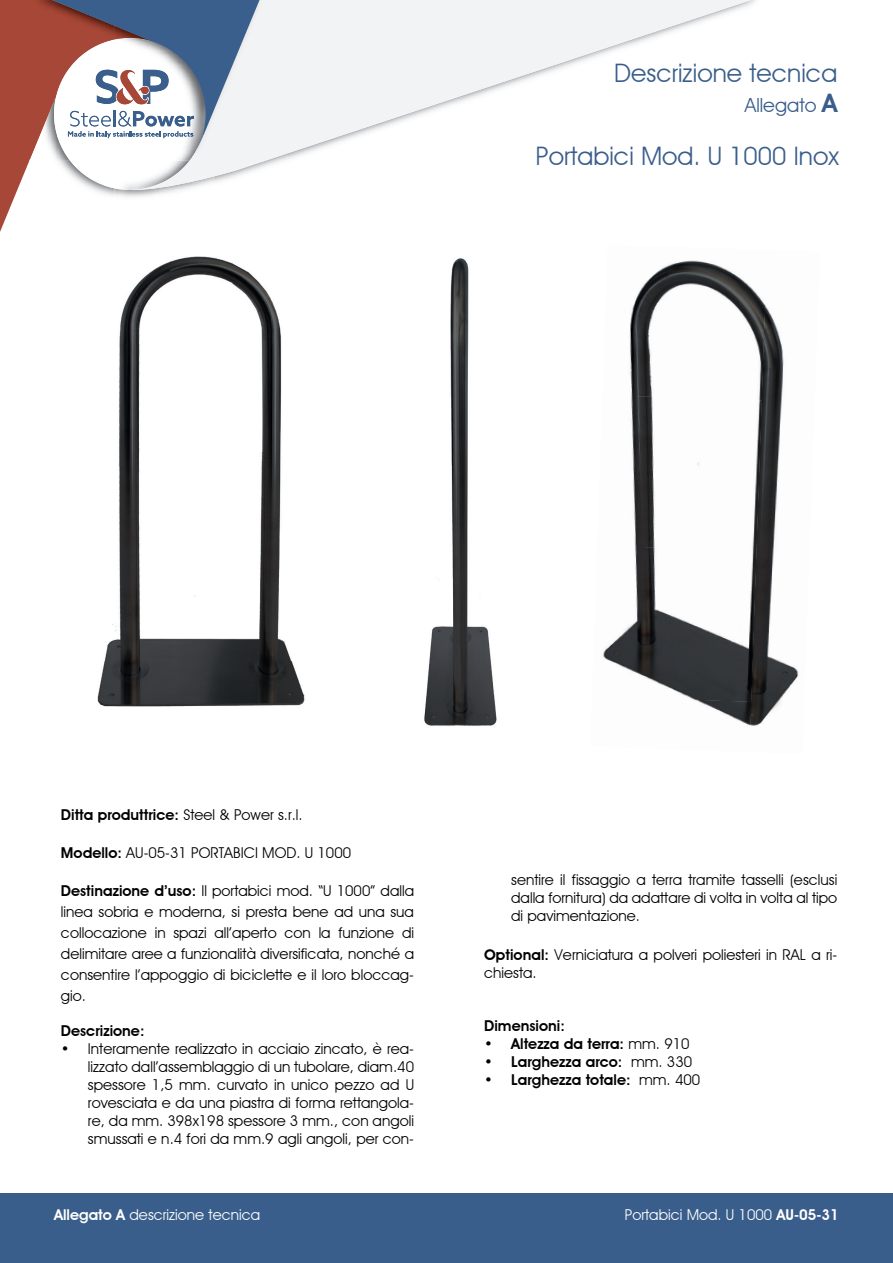
<style>
.page{position:relative;width:893px;height:1263px;background:#fff}
.page>*{position:absolute;margin:0;border:0;box-sizing:border-box;transform-origin:0 0}
.t1{font:25.5px "Advantage";color:#3a5e8b}
.t2{font:19.5px "Advantage";color:#3a5e8b}
.t3{font:15px/18px "Advantage";color:#000;text-align:justify}
.t4{font:600 15px "Advantage";color:#000}
.t5{font:15px "Advantage";color:#fff}
.s1{font-weight:600;font-size:25.5px}
.s2{font-weight:400}
.s3{font-weight:600}
</style>
<div class="page">
<svg style="left:260px;top:0;width:496px;height:168px;fill:#f2f3f4"></svg>
<img style="left:260px;top:0;width:4px;height:161px">
<svg style="left:0;top:0;width:260px;height:232px"></svg>
<div style="left:0;top:1193px;width:893px;height:70px;background:#3a5e8b"></div>
<img style="left:629px;top:260px;width:120px;height:135px">
<img style="left:749px;top:285px;width:50px;height:441px">
<img style="left:631px;top:395px;width:131px;height:156px">
<img style="left:603px;top:545px;width:154px;height:157px">
<img style="left:603px;top:696px;width:148px;height:30px">
<img style="left:97px;top:256px;width:208px;height:451px">
<img style="left:424px;top:258px;width:73px;height:468px">
<h1 class="t1" style="left:614px;top:57px;width:225px">Descrizione tecnica</h1>
<h2 class="t2" style="left:745px;top:94px;width:94px">Allegato <span class="s1">A</span></h2>
<h1 class="t1" style="left:536px;top:141px;width:305px">Portabici Mod. U 1000 Inox</h1>
<p class="t4" style="left:61px;top:806px;width:243px">Ditta produttrice: <span class="s2">Steel &amp; Power s.r.l.</span></p>
<p class="t3" style="left:61px;top:844px;width:292px"><span class="s3">Modello:</span> AU-05-31 PORTABICI MOD. U 1000</p>
<p class="t3" style="left:61px;top:880px;width:355px;line-height:21px"><span class="s3">Destinazione d’uso:</span> Il portabici mod. “U 1000” dalla linea sobria e moderna, si presta bene ad una sua collocazione in spazi all’aperto con la funzione di delimitare aree a funzionalità diversificata, nonché a consentire l’appoggio di biciclette e il loro bloccag&shy;gio.</p>
<p class="t4" style="left:61px;top:1022px;width:85px">Descrizione:</p>
<p class="t3" style="left:88px;top:1040px;width:328px;text-indent:-27px">• Interamente realizzato in acciaio zincato, è rea&shy;lizzato dall’assemblaggio di un tubolare, diam.40 spessore 1,5 mm. curvato in unico pezzo ad U rovesciata e da una piastra di forma rettangola&shy;re, da mm. 398x198 spessore 3 mm., con angoli smussati e n.4 fori da mm.9 agli angoli, per con-</p>
<p class="t3" style="left:511px;top:870px;width:328px">sentire il fissaggio a terra tramite tasselli (esclusi dalla fornitura) da adattare di volta in volta al tipo di pavimentazione.</p>
<p class="t3" style="left:484px;top:945px;width:355px"><span class="s3">Optional:</span> Verniciatura a polveri poliesteri in RAL a ri&shy;chiesta.</p>
<p class="t4" style="left:484px;top:1017px;width:82px">Dimensioni:</p>
<p class="t4" style="left:484px;top:1035px;width:207px">• Altezza da terra: <span class="s2">mm. 910</span></p>
<p class="t4" style="left:484px;top:1053px;width:209px">• Larghezza arco: <span class="s2">mm. 330</span></p>
<p class="t4" style="left:484px;top:1071px;width:218px">• Larghezza totale: <span class="s2">mm. 400</span></p>
<p class="t5" style="left:54px;top:1205px;width:208px"><span class="s3">Allegato A</span> descrizione tecnica</p>
<p class="t5" style="left:625px;top:1205px;width:216px">Portabici Mod. U 1000 <span class="s3">AU-05-31</span></p>
</div>
